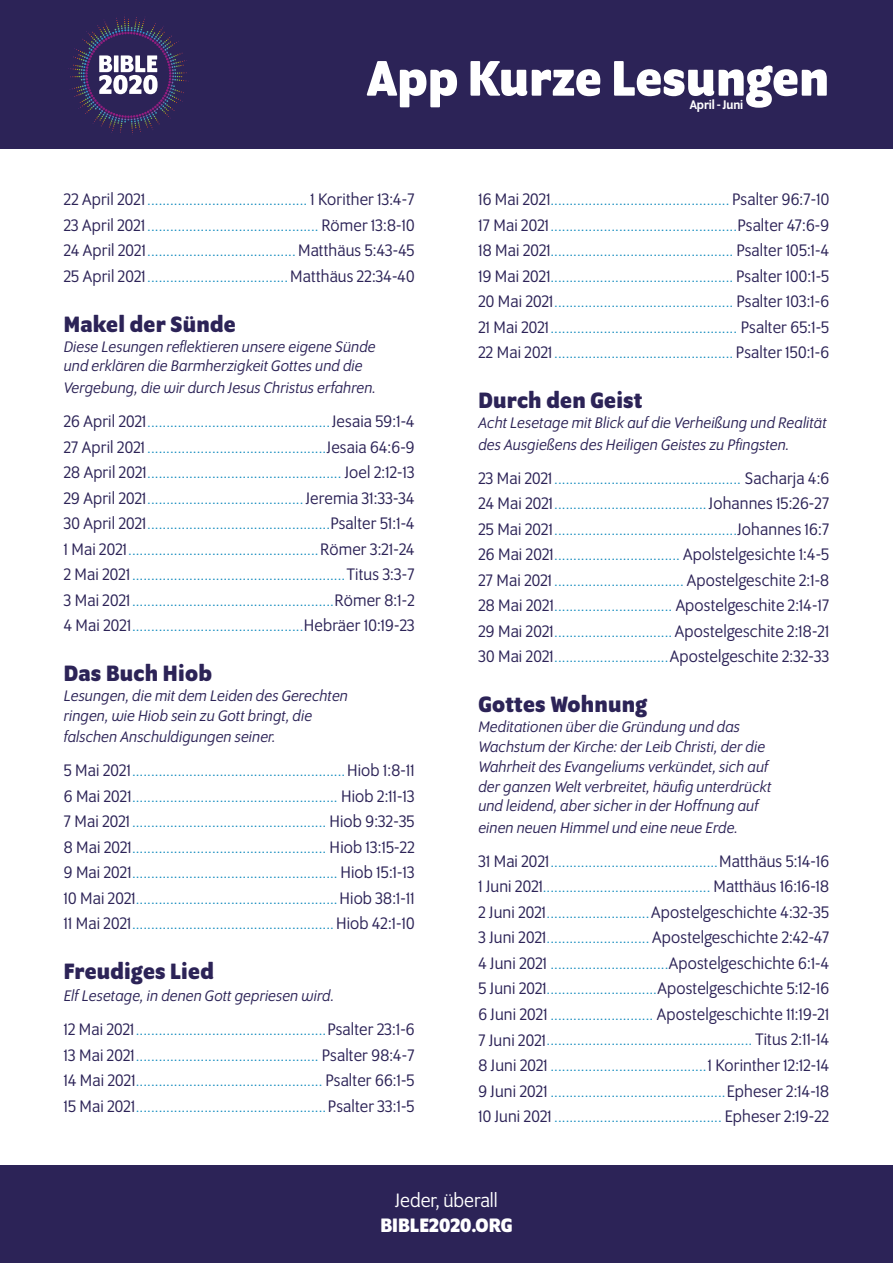
<style>
.page{position:relative;width:893px;height:1263px;background:#fff}
.page>*{position:absolute;margin:0;border:0;box-sizing:border-box;transform-origin:0 0}
.t1{font:700 54px "Program OT";color:#fff}
.t2{font:700 24px "Program OT";letter-spacing:.01em;color:#2c2357}
.t3{font:21px "Program OT";color:#fff}
.t4{font:700 21px "Program OT";color:#fff}
.t5{font:18px/25.5px "Program OT";letter-spacing:.01em;color:#2c2357;text-align:justify}
.t6{font:italic 16.5px/19.8px "Program OT";letter-spacing:.01em;color:#2c2357}
.t7{font:15px/25.5px "Program OT";color:#0986bb;text-align:justify}
.t8{font:500 13.5px "Program OT";letter-spacing:-.01em;color:#fff}
.s1{font-size:18px;color:#2c2357}
.s2{font-size:15px;color:#0986bb}
</style>
<div class="page">
<div style="left:0;top:0;width:893px;height:149px;background:#2c2357"></div>
<div style="left:0;top:1166px;width:893px;height:97px;background:#2c2357"></div>
<svg style="left:104px;top:16px;width:41px;height:8px"></svg>
<svg style="left:99px;top:55px;width:59px;height:39px"></svg>
<h1 class="t1" style="left:367px;top:47px;width:464px">App Kurze Lesungen</h1>
<p class="t8" style="left:690px;top:97px;width:55px">April - Juni</p>
<p class="t7" style="left:64px;top:188px;width:352px"><span class="s1">22 April 2021</span> .......................................... <span class="s1">1 Korither 13:4-7<br>23 April 2021</span>............................................. <span class="s1">Römer 13:8-10<br>24 April 2021</span>.......................................<span class="s1">Matthäus 5:43-45<br>25 April 2021</span>.....................................<span class="s1">Matthäus 22:34-40</span></p>
<h2 class="t2" style="left:64px;top:310px;width:173px">Makel der Sünde</h2>
<p class="t6" style="left:64px;top:336px;width:313px">Diese Lesungen reflektieren unsere eigene Sünde und erklären die Barmherzigkeit Gottes und die</p>
<p class="t6" style="left:64px;top:378px;width:314px">Vergebung, die wir durch Jesus Christus erfahren.</p>
<p class="t7" style="left:64px;top:409px;width:352px"><span class="s1">26 April 2021</span>................................................<span class="s1">Jesaia 59:1-4<br>27 April 2021</span> ...............................................<span class="s1">Jesaia 64:6-9<br>28 April 2021</span>................................................... <span class="s1">Joel 2:12-13<br>29 April 2021</span>......................................... <span class="s1">Jeremia 31:33-34<br>30 April 2021</span>................................................<span class="s1">Psalter 51:1-4<br>1 Mai 2021</span>..................................................<span class="s1">Römer 3:21-24<br>2 Mai 2021</span>........................................................<span class="s1">Titus 3:3-7<br>3 Mai 2021</span>.....................................................<span class="s1">Römer 8:1-2<br>4 Mai 2021</span>.............................................<span class="s1">Hebräer 10:19-23</span></p>
<h2 class="t2" style="left:64px;top:660px;width:150px">Das Buch Hiob</h2>
<p class="t6" style="left:64px;top:686px;width:286px">Lesungen, die mit dem Leiden des Gerechten ringen, wie Hiob sein zu Gott bringt, die</p>
<p class="t6" style="left:64px;top:727px;width:213px">falschen Anschuldigungen seiner.</p>
<p class="t7" style="left:64px;top:759px;width:352px"><span class="s1">5 Mai 2021</span>........................................................<span class="s1">Hiob 1:8-11<br>6 Mai 2021</span>...................................................... <span class="s1">Hiob 2:11-13<br>7 Mai 2021</span>................................................... <span class="s1">Hiob 9:32-35<br>8 Mai 2021</span>................................................... <span class="s1">Hiob 13:15-22<br>9 Mai 2021</span>...................................................... <span class="s1">Hiob 15:1-13<br>10 Mai 2021</span>.....................................................<span class="s1">Hiob 38:1-11<br>11 Mai 2021</span>.....................................................<span class="s1">Hiob 42:1-10</span></p>
<h2 class="t2" style="left:64px;top:958px;width:152px">Freudiges Lied</h2>
<p class="t6" style="left:64px;top:986px;width:272px">Elf Lesetage, in denen Gott gepriesen wird.</p>
<p class="t7" style="left:64px;top:1017px;width:352px"><span class="s1">12 Mai 2021</span>..................................................<span class="s1">Psalter 23:1-6<br>13 Mai 2021</span>................................................ <span class="s1">Psalter 98:4-7<br>14 Mai 2021</span>................................................. <span class="s1">Psalter 66:1-5<br>15 Mai 2021</span>..................................................<span class="s1">Psalter 33:1-5</span></p>
<p class="t7" style="left:478px;top:188px;width:352px"><span class="s1">16 Mai 2021</span>............................................... <span class="s1">Psalter 96:7-10<br>17 Mai 2021</span>.................................................<span class="s1">Psalter 47:6-9<br>18 Mai 2021</span>................................................ <span class="s1">Psalter 105:1-4<br>19 Mai 2021</span>................................................ <span class="s1">Psalter 100:1-5<br>20 Mai 2021</span>............................................... <span class="s1">Psalter 103:1-6<br>21 Mai 2021</span>................................................. <span class="s1">Psalter 65:1-5<br>22 Mai 2021</span>............................................... <span class="s1">Psalter 150:1-6</span></p>
<h2 class="t2" style="left:478px;top:387px;width:166px">Durch den Geist</h2>
<p class="t6" style="left:478px;top:412px;width:350px;line-height:21.6px">Acht Lesetage mit Blick auf die Verheißung und Realität des Ausgießens des Heiligen Geistes zu Pfingsten.</p>
<p class="t7" style="left:478px;top:466px;width:352px"><span class="s1">23 Mai 2021</span>................................................. <span class="s1">Sacharja 4:6<br>24 Mai 2021</span>........................................ <span class="s1">Johannes 15:26-27<br>25 Mai 2021</span>................................................<span class="s1">Johannes 16:7<br>26 Mai 2021</span>................................. <span class="s1">Apolstelgesichte 1:4-5<br>27 Mai 2021</span> .................................. <span class="s1">Apostelgeschite 2:1-8</span></p>
<p class="t5" style="left:478px;top:593px;width:352px">28 Mai 2021<span class="s2">...............................</span> Apostelgeschite 2:14-17<br>29 Mai 2021<span class="s2">...............................</span> Apostelgeschite 2:18-21<br>30 Mai 2021<span class="s2">..............................</span>Apostelgeschite 2:32-33</p>
<h2 class="t2" style="left:478px;top:691px;width:170px">Gottes Wohnung</h2>
<p class="t6" style="left:478px;top:717px;width:295px">Meditationen über die Gründung und das Wachstum der Kirche: der Leib Christi, der die Wahrheit des Evangeliums verkündet, sich auf der ganzen Welt verbreitet, häufig unterdrückt und leidend, aber sicher in der Hoffnung auf</p>
<p class="t6" style="left:478px;top:818px;width:261px">einen neuen Himmel und eine neue Erde.</p>
<p class="t7" style="left:478px;top:849px;width:352px"><span class="s1">31 Mai 2021</span>............................................<span class="s1">Matthäus 5:14-16<br>1 Juni 2021</span>............................................ <span class="s1">Matthäus 16:16-18</span></p>
<p class="t5" style="left:478px;top:899px;width:352px">2 Juni 2021<span class="s2">...........................</span>Apostelgeschichte 4:32-35<br>3 Juni 2021<span class="s2">...........................</span> Apostelgeschichte 2:42-47<br>4 Juni 2021 <span class="s2">...............................</span>Apostelgeschichte 6:1-4<br>5 Juni 2021<span class="s2">.............................</span>Apostelgeschichte 5:12-16<br>6 Juni 2021 <span class="s2">...........................</span> Apostelgeschichte 11:19-21</p>
<p class="t7" style="left:478px;top:1028px;width:352px"><span class="s1">7 Juni 2021</span>...................................................... <span class="s1">Titus 2:11-14<br>8 Juni 2021</span> .........................................<span class="s1">1 Korinther 12:12-14<br>9 Juni 2021</span> ..............................................<span class="s1">Epheser 2:14-18<br>10 Juni 2021</span> ............................................ <span class="s1">Epheser 2:19-22</span></p>
<h3 class="t3" style="left:395px;top:1189px;width:104px">Jeder, überall</h3>
<h3 class="t4" style="left:380px;top:1213px;width:134px">BIBLE2020.ORG</h3>
</div>
